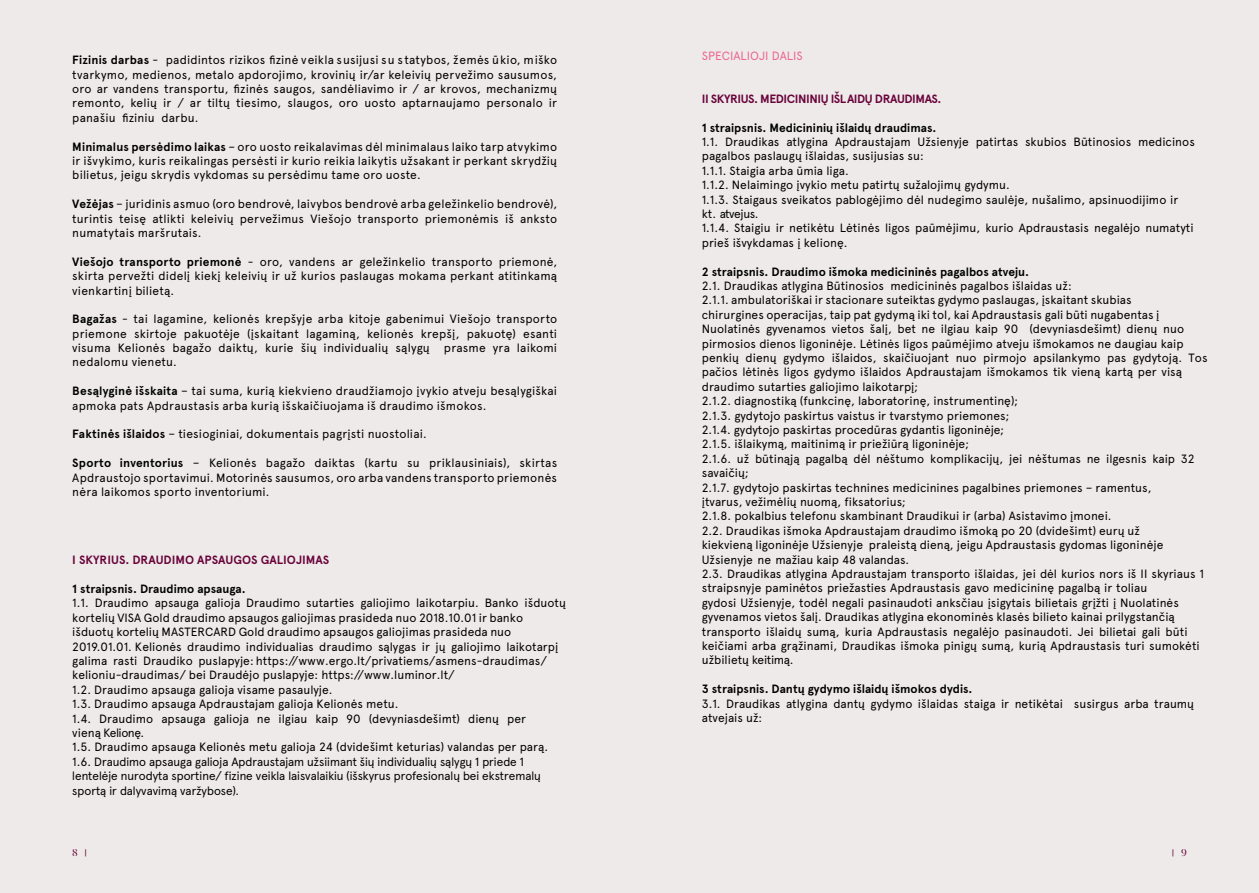
<style>
.page{position:relative;width:1259px;height:893px;background:#eeeae9}
.page>*{position:absolute;margin:0;border:0;box-sizing:border-box;transform-origin:0 0}
.t1{font:12px/14.4px "Apercu Pro";color:#000;text-align:justify}
.t2{font:700 12px "Apercu Pro";color:#000}
.t3{font:700 12px "Apercu Pro";letter-spacing:-.02em;color:#69043b}
.t4{font:700 12px "Apercu Pro";color:#69043b}
.t5{font:12px "Apercu Pro";color:#ec6692}
.t6{font:9px "Bery Roman";color:#69043b}
.t7{font:9px "Apercu Pro";color:#69043b}
.s1{font-weight:700}
.s2{font-style:inherit}
.s3{font-family:"Apercu Pro"}
.s4{font-family:"Bery Roman"}
</style>
<div class="page">
<p class="t1" style="left:72px;top:52px;width:486px"><span class="s1">Fizinis darbas</span> - padidintos rizikos fizinė veikla susijusi su statybos, žemės ūkio, miško tvarkymo, medienos, metalo apdorojimo, krovinių ir/ar keleivių pervežimo sausumos, oro ar vandens transportu, fizinės saugos, sandėliavimo ir / ar krovos, mechanizmų remonto, kelių ir / ar tiltų tiesimo, slaugos, oro uosto aptarnaujamo personalo ir panašiu fiziniu darbu.</p>
<p class="t1" style="left:72px;top:138px;width:486px"><span class="s1">Minimalus persėdimo laikas</span> – oro uosto reikalavimas dėl minimalaus laiko tarp atvykimo ir išvykimo, kuris reikalingas persėsti ir kurio reikia laikytis užsakant ir perkant skrydžių bilietus, jeigu skrydis vykdomas su persėdimu tame oro uoste.</p>
<p class="t1" style="left:72px;top:196px;width:486px"><span class="s1">Vežėjas</span> – juridinis asmuo (oro bendrovė, laivybos bendrovė arba geležinkelio bendrovė), turintis teisę atlikti keleivių pervežimus Viešojo transporto priemonėmis iš anksto numatytais maršrutais.</p>
<p class="t1" style="left:72px;top:254px;width:486px"><span class="s1">Viešojo transporto priemonė</span> - oro, vandens ar geležinkelio transporto priemonė, skirta pervežti didelį kiekį keleivių ir už kurios paslaugas mokama perkant atitinkamą vienkartinį bilietą.</p>
<p class="t1" style="left:72px;top:311px;width:486px"><span class="s1">Bagažas</span> - tai lagamine, kelionės krepšyje arba kitoje gabenimui Viešojo transporto priemone skirtoje pakuotėje (įskaitant lagaminą, kelionės krepšį, pakuotę) esanti visuma Kelionės bagažo daiktų, kurie šių individualių sąlygų prasme yra laikomi nedalomu vienetu.</p>
<p class="t1" style="left:72px;top:383px;width:486px"><span class="s1">Besąlyginė išskaita</span> – tai suma, kurią kiekvieno draudžiamojo įvykio atveju besąlygiškai apmoka pats Apdraustasis arba kurią išskaičiuojama iš draudimo išmokos.</p>
<p class="t1" style="left:72px;top:426px;width:356px"><span class="s1">Faktinės išlaidos</span> – tiesioginiai, dokumentais pagrįsti nuostoliai.</p>
<p class="t1" style="left:72px;top:455px;width:486px"><span class="s1">Sporto inventorius</span> – Kelionės bagažo daiktas (kartu su priklausiniais), skirtas Apdraustojo sportavimui. Motorinės sausumos, oro arba vandens transporto priemonės nėra laikomos sporto inventoriumi.</p>
<p class="t4" style="left:72px;top:551px;width:258px">I SKYRIUS. DRAUDIMO APSAUGOS GALIOJIMAS</p>
<p class="t2" style="left:72px;top:580px;width:175px">1 straipsnis. Draudimo apsauga.</p>
<p class="t1" style="left:72px;top:595px;width:495px;text-align:left">1.1. Draudimo apsauga galioja Draudimo sutarties galiojimo laikotarpiu. Banko išduotų kortelių VISA Gold draudimo apsaugos galiojimas prasideda nuo 2018.10.01 ir banko išduotų kortelių MASTERCARD Gold draudimo apsaugos galiojimas prasideda nuo 2019.01.01. Kelionės draudimo individualias draudimo sąlygas ir jų galiojimo laikotarpį galima rasti Draudiko puslapyje: https://www.ergo.lt/privatiems/asmens-draudimas/ kelioniu-draudimas/ bei Draudėjo puslapyje: https://www.luminor.lt/<br>1.2. Draudimo apsauga galioja visame pasaulyje.<br>1.3. Draudimo apsauga Apdraustajam galioja Kelionės metu.<br>1.4. Draudimo apsauga galioja ne ilgiau kaip 90 (devyniasdešimt) dienų per<br>vieną <span class="s2">K</span>elionę.<br>1.5. Draudimo apsauga Kelionės metu galioja 24 (dvidešimt keturias) valandas per parą.<br>1.6. <span class="s2">Draudimo apsauga galioja Apdraustajam užsiimant šių individualių sąlygų 1 priede 1 lentelėje nurodyta sportine/ fizine veikla laisvalaikiu (išskyrus profesionalų bei ekstremalų sportą ir dalyvavimą varžybose).</span></p>
<p class="t5" style="left:702px;top:46px;width:103px">SPECIALIOJI DALIS</p>
<p class="t3" style="left:702px;top:89px;width:241px">II SKYRIUS. MEDICININIŲ IŠLAIDŲ DRAUDIMAS.</p>
<p class="t2" style="left:702px;top:118px;width:236px">1 straipsnis. Medicininių išlaidų draudimas.</p>
<p class="t1" style="left:702px;top:134px;width:494px;text-align:left">1.1. Draudikas atlygina Apdraustajam Užsienyje patirtas skubios Būtinosios medicinos pagalbos paslaugų išlaidas, susijusias su:<br>1.1.1. Staigia arba ūmia liga.<br>1.1.2. Nelaimingo įvykio metu patirtų sužalojimų gydymu.<br>1.1.3. Staigaus sveikatos pablogėjimo dėl nudegimo saulėje, nušalimo, apsinuodijimo ir kt. atvejus.<br>1.1.4. Staigiu ir netikėtu Lėtinės ligos paūmėjimu, kurio Apdraustasis negalėjo numatyti prieš išvykdamas į kelionę.</p>
<p class="t2" style="left:702px;top:262px;width:329px">2 straipsnis. Draudimo išmoka medicininės pagalbos atveju.</p>
<p class="t1" style="left:702px;top:278px;width:507px;text-align:left">2.1. Draudikas atlygina Būtinosios medicininės pagalbos išlaidas už:<br>2.1.1. ambulatoriškai ir stacionare suteiktas gydymo paslaugas, įskaitant skubias<br>chirurgines operacijas, taip pat gydymą iki tol, kai Apdraustasis gali būti nugabentas į Nuolatinės gyvenamos vietos šalį, bet ne ilgiau kaip 90 (devyniasdešimt) dienų nuo pirmosios dienos ligoninėje. Lėtinės ligos paūmėjimo atveju išmokamos ne daugiau kaip penkių dienų gydymo išlaidos, skaičiuojant nuo pirmojo apsilankymo pas gydytoją. Tos pačios lėtinės ligos gydymo išlaidos Apdraustajam išmokamos tik vieną kartą per visą draudimo sutarties galiojimo laikotarpį;<br>2.1.2. diagnostiką (funkcinę, laboratorinę, instrumentinę);<br>2.1.3. gydytojo paskirtus vaistus ir tvarstymo priemones;<br>2.1.4. gydytojo paskirtas procedūras gydantis ligoninėje;<br>2.1.5. išlaikymą, maitinimą ir priežiūrą ligoninėje;<br>2.1.6. už būtinąją pagalbą dėl nėštumo komplikacijų, jei nėštumas ne ilgesnis kaip 32 savaičių;<br>2.1.7. gydytojo paskirtas technines medicinines pagalbines priemones – ramentus,<br>įtvarus, vežimėlių nuomą, fiksatorius;<br>2.1.8. pokalbius telefonu skambinant Draudikui ir (arba) Asistavimo įmonei.<br>2.2. Draudikas išmoka Apdraustajam draudimo išmoką po 20 (dvidešimt) eurų už<br>kiekvieną ligoninėje Užsienyje praleistą dieną, jeigu Apdraustasis gydomas ligoninėje Užsienyje ne mažiau kaip 48 valandas.<br>2.3. Draudikas atlygina Apdraustajam transporto išlaidas, jei dėl kurios nors iš II skyriaus 1 straipsnyje paminėtos priežasties Apdraustasis gavo medicininę pagalbą ir toliau<br>gydosi Užsienyje, todėl negali pasinaudoti anksčiau įsigytais bilietais grįžti į Nuolatinės gyvenamos vietos šalį. Draudikas atlygina ekonominės klasės bilieto kainai prilygstančią transporto išlaidų sumą, kuria Apdraustasis negalėjo pasinaudoti. Jei bilietai gali būti keičiami arba grąžinami, Draudikas išmoka pinigų sumą, kurią Apdraustasis turi sumokėti užbilietų <span class="s2">k</span>eitimą.</p>
<p class="t2" style="left:702px;top:680px;width:272px">3 straipsnis. Dantų gydymo išlaidų išmokos dydis.</p>
<p class="t1" style="left:702px;top:695px;width:494px">3.1. Draudikas atlygina dantų gydymo išlaidas staiga ir netikėtai susirgus arba traumų atvejais už:</p>
<p class="t6" style="left:72px;top:847px;width:16px">8 <span class="s3">|</span></p>
<p class="t7" style="left:1172px;top:846px;width:16px">| <span class="s4">9</span></p>
</div>
